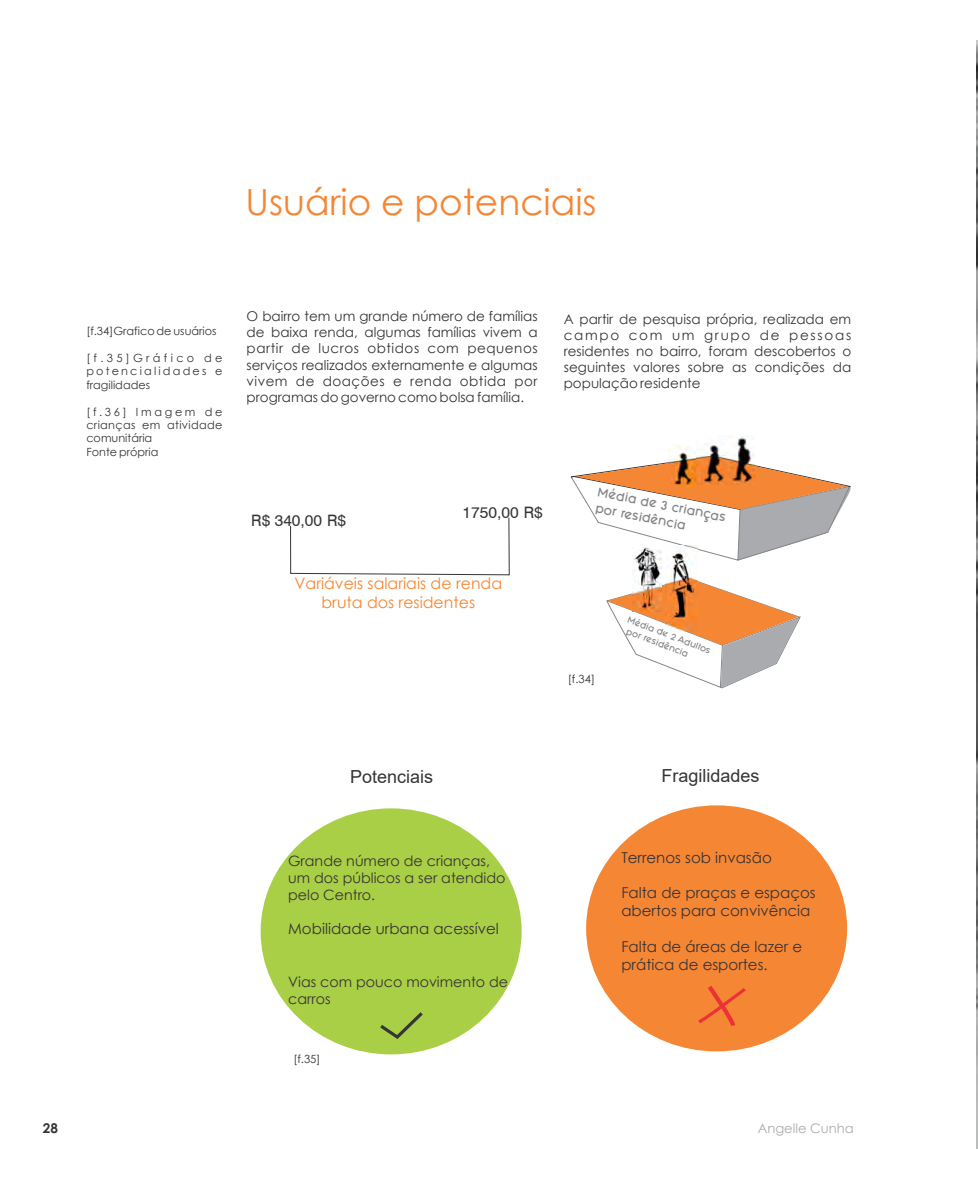
<style>
.page{position:relative;width:978px;height:1178px;background:#fff}
.page>*{position:absolute;margin:0;border:0;box-sizing:border-box;transform-origin:0 0}
.t1{font:36px "Century Gothic";color:#f58634}
.t2{font:18px "Arial";color:#373435}
.t3{font:15.75px/18.8px "Century Gothic";color:#f58634;text-align:center}
.t4{font:15.75px "Swiss 721 BT";color:#373435}
.t5{font:15px/17.9px "Century Gothic";color:#373435}
.t6{font:14.25px/17px "Century Gothic";color:#373435}
.t7{font:13.5px/16px "Century Gothic";color:#373435;text-align:justify}
.t8{font:700 13.5px "Century Gothic";color:#373435}
.t9{font:13.05px "Century Gothic";color:#a9abae}
.t10{font:11.25px/13.4px "Century Gothic";color:#373435;text-align:justify}
.t11{font:11.25px/13.4px "Century Gothic";letter-spacing:.03em;color:#373435}
.t12{font:10.5px/15.9px "Fashion Fetish";color:#848688}
.t13{font:7.5px/11.6px "Fashion Fetish";color:#848688}
</style>
<div class="page">
<svg style="left:570px;top:455px;width:281px;height:106px"></svg>
<svg style="left:606px;top:579px;width:195px;height:109px"></svg>
<img style="left:665px;top:546px;width:32px;height:86px">
<img style="left:632px;top:547px;width:29px;height:64px">
<img style="left:697px;top:437px;width:57px;height:48px">
<img style="left:668px;top:444px;width:28px;height:42px">
<svg style="left:290px;top:517px;width:220px;height:59px"></svg>
<div style="left:261px;top:808px;width:261px;height:246px;background:#a8cf45;border-radius:50%"></div>
<div style="left:586px;top:805px;width:261px;height:246px;background:#f58634;border-radius:50%"></div>
<svg style="left:698px;top:986px;width:48px;height:40px"></svg>
<svg style="left:380px;top:1012px;width:43px;height:27px"></svg>
<img style="left:976px;top:41px;width:2px;height:1107px">
<h1 class="t1" style="left:246px;top:187px;width:352px">Usuário e potenciais</h1>
<p class="t10" style="left:86px;top:325px;width:132px">[f.34]Grafico de usuários</p>
<p class="t10" style="left:86px;top:352px;width:138px">[f.35]Gráfico de potencialidades e fragilidades</p>
<p class="t11" style="left:86px;top:406px;width:138px">[f.36] Imagem de crianças em atividade comunitária<br>Fonte própria</p>
<p class="t7" style="left:247px;top:310px;width:293px">O bairro tem um grande número de famílias de baixa renda, algumas famílias vivem a partir de lucros obtidos com pequenos serviços realizados externamente e algumas vivem de doações e renda obtida por programas do governo como bolsa família.</p>
<p class="t7" style="left:564px;top:312px;width:289px">A partir de pesquisa própria, realizada em campo com um grupo de pessoas residentes no bairro, foram descobertos o seguintes valores sobre as condições da população residente</p>
<p class="t4" style="left:251px;top:514px;width:96px">R$ 340,00 R$</p>
<p class="t4" style="left:463px;top:506px;width:82px">1750,00 R$</p>
<p class="t3" style="left:295px;top:575px;width:209px">Variáveis salariais de renda bruta dos residentes</p>
<p class="t12" style="left:599px;top:485px;width:132px;rotate:11deg">Média de 3 crianças por residência</p>
<p class="t10" style="left:568px;top:673px;width:29px">[f.34]</p>
<p class="t13" style="left:633px;top:615px;width:87px;text-indent:-3px;rotate:21deg">Média de 2 Adultos por residência</p>
<h2 class="t2" style="left:350px;top:769px;width:85px">Potenciais</h2>
<h2 class="t2" style="left:662px;top:769px;width:100px">Fragilidades</h2>
<p class="t6" style="left:288px;top:853px;width:219px">Grande número de crianças, um dos públicos a ser atendido pelo Centro.</p>
<p class="t5" style="left:288px;top:921px;width:212px">Mobilidade urbana acessível</p>
<p class="t6" style="left:288px;top:975px;width:222px">Vias com pouco movimento de carros</p>
<p class="t10" style="left:293px;top:1053px;width:29px">[f.35]</p>
<p class="t5" style="left:621px;top:850px;width:152px">Terrenos sob invasão</p>
<p class="t5" style="left:621px;top:885px;width:196px">Falta de praças e espaços abertos para convivência</p>
<p class="t5" style="left:621px;top:939px;width:182px">Falta de áreas de lazer e prática de esportes.</p>
<p class="t8" style="left:43px;top:1123px;width:17px">28</p>
<p class="t9" style="left:758px;top:1123px;width:98px">Angelle Cunha</p>
</div>
